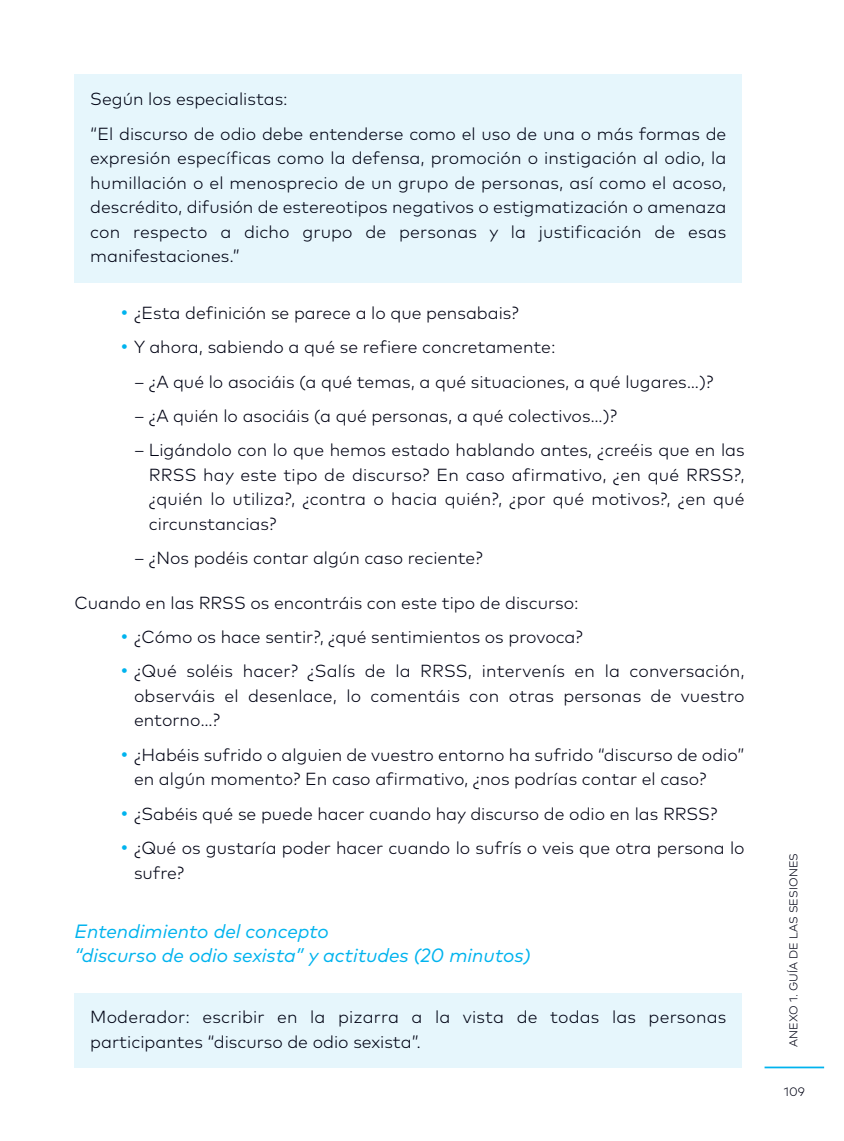
<style>
.page{position:relative;width:844px;height:1141px;background:#fff}
.page>*{position:absolute;margin:0;border:0;box-sizing:border-box;transform-origin:0 0}
.t1{font:italic 19.25px/24.5px "Mark Pro";color:#00b3ee}
.t2{font:300 17.5px/24.5px "Mark Pro";color:#000314}
.t3{font:300 12.25px "Mark Pro";color:#000314}
.t4{font:300 11.38px "Mark Pro";letter-spacing:.005em;color:#000314}
.s1{font-size:24.5px;color:#00b3ee}
</style>
<div class="page">
<div style="left:74px;top:74px;width:668px;height:209px;background:#e6f6fc"></div>
<div style="left:74px;top:993px;width:668px;height:74px;background:#e6f6fc"></div>
<hr style="left:764px;top:1067px;width:59px;height:1px;background:#00b3ee">
<p class="t2" style="left:90px;top:82px;width:637px;line-height:34.5px">Según los especialistas:<br>“El discurso de odio debe entenderse como el uso de una o más formas de</p>
<p class="t2" style="left:90px;top:146px;width:637px;text-align:justify">expresión específicas como la defensa, promoción o instigación al odio, la humillación o el menosprecio de un grupo de personas, así como el acoso, descrédito, difusión de estereotipos negativos o estigmatización o amenaza con respecto a dicho grupo de personas y la justificación de esas manifestaciones.”</p>
<p class="t2" style="left:119px;top:300px;width:401px"><span class="s1">•</span> ¿Esta definición se parece a lo que pensabais?</p>
<p class="t2" style="left:119px;top:335px;width:438px"><span class="s1">•</span> Y ahora, sabiendo a qué se refiere concretamente:</p>
<p class="t2" style="left:134px;top:369px;width:581px">– ¿A qué lo asociáis (a qué temas, a qué situaciones, a qué lugares…)?</p>
<p class="t2" style="left:134px;top:404px;width:484px">– ¿A quién lo asociáis (a qué personas, a qué colectivos…)?</p>
<p class="t2" style="left:149px;top:438px;width:597px;text-align:justify;text-indent:-15px">– Ligándolo con lo que hemos estado hablando antes, ¿creéis que en las RRSS hay este tipo de discurso? En caso afirmativo, ¿en qué RRSS?, ¿quién lo utiliza?, ¿contra o hacia quién?, ¿por qué motivos?, ¿en qué circunstancias?</p>
<p class="t2" style="left:134px;top:546px;width:350px">– ¿Nos podéis contar algún caso reciente?</p>
<p class="t2" style="left:74px;top:590px;width:505px">Cuando en las RRSS os encontráis con este tipo de discurso:</p>
<p class="t2" style="left:119px;top:625px;width:465px"><span class="s1">•</span> ¿Cómo os hace sentir?, ¿qué sentimientos os provoca?</p>
<p class="t2" style="left:134px;top:659px;width:612px;text-align:justify;text-indent:-15px"><span class="s1">•</span> ¿Qué soléis hacer? ¿Salís de la RRSS, intervenís en la conversación, observáis el desenlace, lo comentáis con otras personas de vuestro entorno…?</p>
<p class="t2" style="left:134px;top:743px;width:612px;text-indent:-15px"><span class="s1">•</span> ¿Habéis sufrido o alguien de vuestro entorno ha sufrido “discurso de odio” en algún momento? En caso afirmativo, ¿nos podrías contar el caso?</p>
<p class="t2" style="left:119px;top:802px;width:599px"><span class="s1">•</span> ¿Sabéis qué se puede hacer cuando hay discurso de odio en las RRSS?</p>
<p class="t2" style="left:134px;top:836px;width:612px;text-indent:-15px"><span class="s1">•</span> ¿Qué os gustaría poder hacer cuando lo sufrís o veis que otra persona lo sufre?</p>
<p class="t1" style="left:74px;top:919px;width:457px">Entendimiento del concepto<br>“discurso de odio sexista” y actitudes (20 minutos)</p>
<p class="t2" style="left:90px;top:1005px;width:637px">Moderador: escribir en la pizarra a la vista de todas las personas participantes “discurso de odio sexista”.</p>
<p class="t4" style="left:786px;top:1047px;width:195px;rotate:-90deg">ANEXO 1. GUÍA DE LAS SESIONES</p>
<p class="t3" style="left:783px;top:1084px;width:22px">109</p>
</div>
